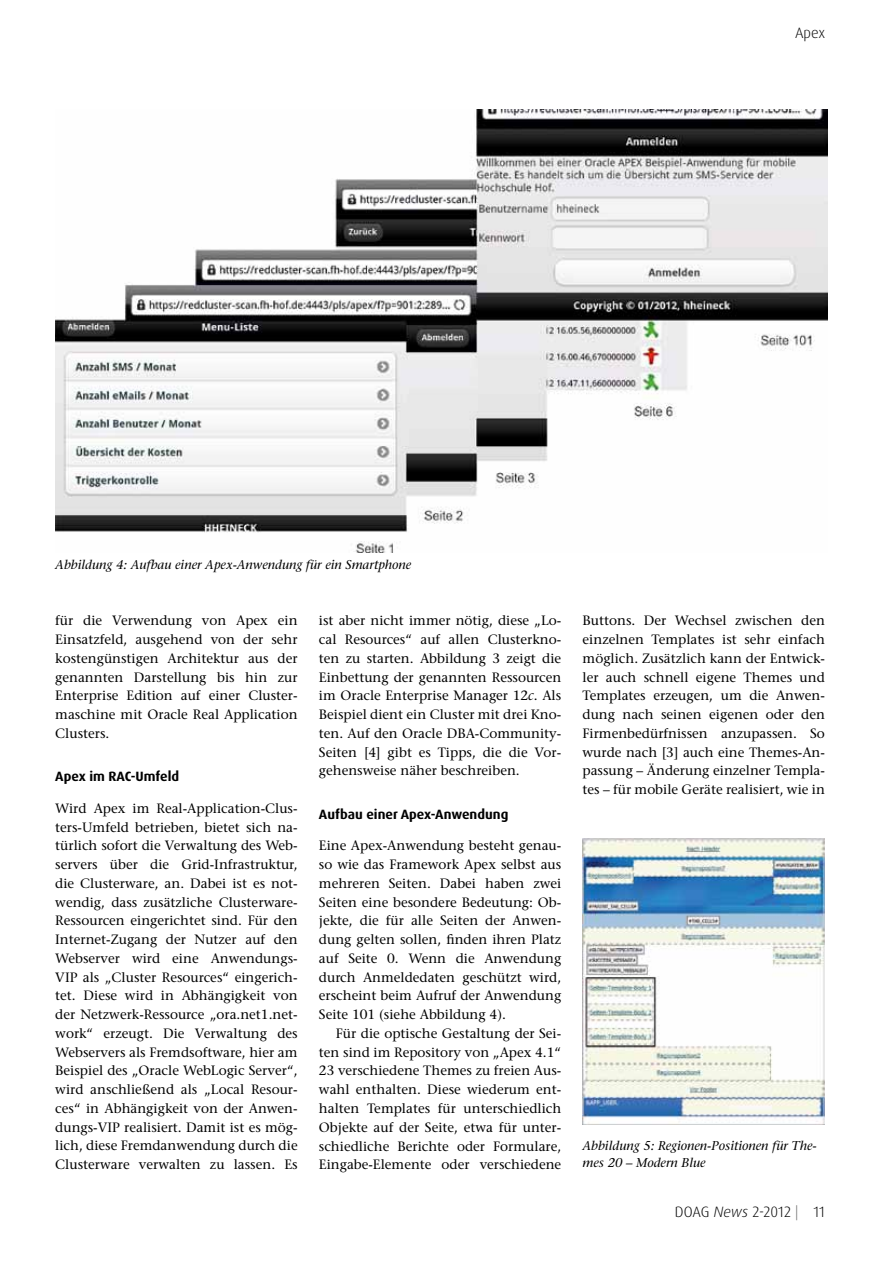
<style>
.page{position:relative;width:893px;height:1263px;background:#fff}
.page>*{position:absolute;margin:0;border:0;box-sizing:border-box;transform-origin:0 0}
.t1{font:300 15px "Dax Pro";color:#000}
.t2{font:500 13.5px/18.8px "Stone Serif Std";color:#000;text-align:justify}
.t3{font:700 13.5px "Dax Pro";color:#000}
.t4{font:italic 500 12.75px/16.5px "Stone Serif Std";color:#000}
.s1{font-style:italic}
.s2{color:#6f6f6e}
</style>
<div class="page">
<img style="left:583px;top:838px;width:242px;height:287px">
<img style="left:55px;top:109px;width:773px;height:443px">
<p class="t1" style="left:795px;top:23px;width:32px">Apex</p>
<p class="t4" style="left:55px;top:557px;width:358px">Abbildung 4: Aufbau einer Apex-Anwendung für ein Smartphone</p>
<p class="t2" style="left:55px;top:611px;width:244px">für die Verwendung von Apex ein Einsatzfeld, ausgehend von der sehr kostengünstigen Architektur aus der genannten Darstellung bis hin zur Enterprise Edition auf einer Cluster&shy;maschine mit Oracle Real Application Clusters.</p>
<p class="t3" style="left:55px;top:768px;width:125px">Apex im RAC-Umfeld</p>
<p class="t2" style="left:55px;top:799px;width:244px">Wird Apex im Real-Application-Clus&shy;ters-Umfeld betrieben, bietet sich na&shy;türlich sofort die Verwaltung des Web&shy;servers über die Grid-Infrastruktur, die Clusterware, an. Dabei ist es not&shy;wendig, dass zusätzliche Clusterware-Ressourcen eingerichtet sind. Für den Internet-Zugang der Nutzer auf den Webserver wird eine Anwendungs-VIP als „Cluster Resources“ eingerich&shy;tet. Diese wird in Abhängigkeit von der Netzwerk-Ressource „ora.net1.net&shy;work“ erzeugt. Die Verwaltung des Webservers als Fremdsoftware, hier am Beispiel des „Oracle WebLogic Server“, wird anschließend als „Local Resour&shy;ces“ in Abhängigkeit von der Anwen&shy;dungs-VIP realisiert. Damit ist es mög&shy;lich, diese Fremdanwendung durch die Clusterware verwalten zu lassen. Es</p>
<p class="t2" style="left:319px;top:611px;width:244px">ist aber nicht immer nötig, diese „Lo&shy;cal Resources“ auf allen Clusterkno&shy;ten zu starten. Abbildung 3 zeigt die Einbettung der genannten Ressourcen im Oracle Enterprise Manager 12<span class="s1">c</span>. Als Beispiel dient ein Cluster mit drei Kno&shy;ten. Auf den Oracle DBA-Community-Seiten [4] gibt es Tipps, die die Vor&shy;gehensweise näher beschreiben.</p>
<p class="t3" style="left:319px;top:805px;width:191px">Aufbau einer Apex-Anwendung</p>
<p class="t2" style="left:319px;top:836px;width:244px">Eine Apex-Anwendung besteht genau&shy;so wie das Framework Apex selbst aus mehreren Seiten. Dabei haben zwei Seiten eine besondere Bedeutung: Ob&shy;jekte, die für alle Seiten der Anwen&shy;dung gelten sollen, finden ihren Platz auf Seite 0. Wenn die Anwendung durch Anmeldedaten geschützt wird, erscheint beim Aufruf der Anwendung Seite 101 (siehe Abbildung 4).</p>
<p class="t2" style="left:319px;top:1024px;width:244px;text-indent:17px">Für die optische Gestaltung der Sei&shy;ten sind im Repository von „Apex 4.1“ 23 verschiedene Themes zu freien Aus&shy;wahl enthalten. Diese wiederum ent&shy;halten Templates für unterschiedlich Objekte auf der Seite, etwa für unter&shy;schiedliche Berichte oder Formulare, Eingabe-Elemente oder verschiedene</p>
<p class="t2" style="left:583px;top:611px;width:244px">Buttons. Der Wechsel zwischen den einzelnen Templates ist sehr einfach möglich. Zusätzlich kann der Entwick&shy;ler auch schnell eigene Themes und Templates erzeugen, um die Anwen&shy;dung nach seinen eigenen oder den Firmenbedürfnissen anzupassen. So wurde nach [3] auch eine Themes-An&shy;passung – Änderung einzelner Templa&shy;tes – für mobile Geräte realisiert, wie in</p>
<p class="t4" style="left:583px;top:1138px;width:236px">Abbildung 5: Regionen-Positionen für The&shy;mes 20 – Modern Blue</p>
<p class="t1" style="left:675px;top:1202px;width:152px">DOAG <span class="s1">News</span> 2-2012 <span class="s2">|</span> 11</p>
</div>
